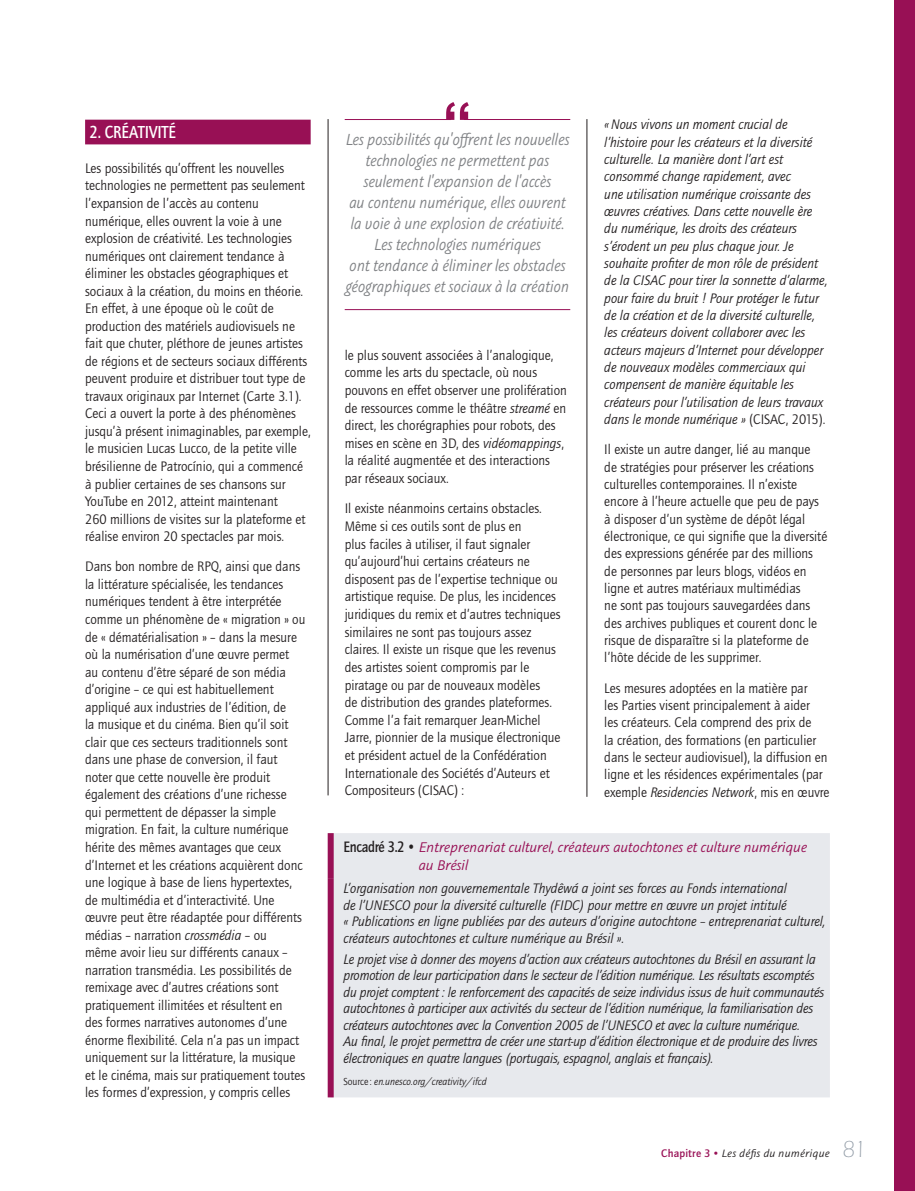
<style>
.page{position:relative;width:915px;height:1191px;background:#fff}
.page>*{position:absolute;margin:0;border:0;box-sizing:border-box;transform-origin:0 0}
.t1{font:italic 18px/21px "Graublau Sans";letter-spacing:-.02em;color:#808285;text-align:center;scale:.9 1}
.t2{font:500 18px "Quay Sans ITC Std";color:#fff;scale:.85 1}
.t3{font:italic 15.75px/18px "Graublau Sans";letter-spacing:-.02em;color:#981055}
.t4{font:14.25px/17.5px "Quay Sans ITC Std";color:#231f20;scale:.95 1}
.t5{font:italic 14.25px/17.4px "Quay Sans ITC Std";color:#231f20;scale:.95 1}
.t6{font:italic 12px "Graublau Sans";letter-spacing:.015em;color:#231f20}
.t7{font:italic 10.5px "Quay Sans ITC Std";color:#231f20;scale:.95 1}
.s1{font-style:italic}
.s2{font-style:normal}
.s3{font-family:"Quay Sans ITC Std";font-weight:500;font-style:normal;font-size:15.6px;color:#231f20}
.s4{font-family:"Quay Sans ITC Std";font-weight:500;font-style:normal;font-size:11.25px;color:#981055}
.s5{font-family:"ITC Eras Std";font-weight:300;font-style:normal;font-size:24px;color:#919ba6}
</style>
<div class="page">
<div style="left:893px;top:0;width:21px;height:1191px;background:#981055"></div>
<hr style="left:586px;top:119px;width:1px;height:678px;background:#231f20">
<hr style="left:328px;top:119px;width:1px;height:676px;background:#231f20">
<div style="left:85px;top:120px;width:225px;height:24px;background:#981055"></div>
<div style="left:333px;top:833px;width:496px;height:264px;background:#e7e9ed"></div>
<div style="left:327px;top:833px;width:6px;height:46px;background:#981055"></div>
<div style="left:327px;top:879px;width:6px;height:218px;background:#981055"></div>
<hr style="left:344px;top:119px;width:107px;height:1px;background:#981055">
<hr style="left:463px;top:119px;width:107px;height:1px;background:#981055">
<hr style="left:344px;top:309px;width:226px;height:1px;background:#981055">
<svg style="left:446px;top:102px;width:22px;height:18px"></svg>
<p class="t2" style="left:89px;top:122px;width:104px">2. Créativité</p>
<p class="t4" style="left:85px;top:159px;width:239px">Les possibilités qu’offrent les nouvelles technologies ne permettent pas seulement l’expansion de l’accès au contenu numérique, elles ouvrent la voie à une explosion de créativité. Les technologies numériques ont clairement tendance à éliminer les obstacles géographiques et sociaux à la création, du moins en théorie.<br>En effet, à une époque où le coût de production des matériels audiovisuels ne fait que chuter, pléthore de jeunes artistes de régions et de secteurs sociaux différents peuvent produire et distribuer tout type de travaux originaux par Internet (Carte 3.1).<br>Ceci a ouvert la porte à des phénomènes jusqu’à présent inimaginables, par exemple, le musicien Lucas Lucco, de la petite ville brésilienne de Patrocínio, qui a commencé à publier certaines de ses chansons sur YouTube en 2012, atteint maintenant<br>260 millions de visites sur la plateforme et réalise environ 20 spectacles par mois.</p>
<p class="t4" style="left:85px;top:558px;width:233px">Dans bon nombre de RPQ, ainsi que dans la littérature spécialisée, les tendances numériques tendent à être interprétée comme un phénomène de « migration » ou de « dématérialisation » – dans la mesure où la numérisation d’une œuvre permet au contenu d’être séparé de son média d’origine – ce qui est habituellement appliqué aux industries de l’édition, de<br>la musique et du cinéma. Bien qu’il soit clair que ces secteurs traditionnels sont dans une phase de conversion, il faut noter que cette nouvelle ère produit également des créations d’une richesse qui permettent de dépasser la simple migration. En fait, la culture numérique hérite des mêmes avantages que ceux d’Internet et les créations acquièrent donc une logique à base de liens hypertextes, de multimédia et d’interactivité. Une œuvre peut être réadaptée pour différents médias – narration <span class="s1">crossmédia</span> – ou<br>même avoir lieu sur différents canaux – narration transmédia. Les possibilités de remixage avec d’autres créations sont pratiquement illimitées et résultent en<br>des formes narratives autonomes d’une énorme flexibilité. Cela n’a pas un impact uniquement sur la littérature, la musique et le cinéma, mais sur pratiquement toutes les formes d’expression, y compris celles</p>
<p class="t1" style="left:345px;top:129px;width:250px">Les possibilités qu'offrent les nouvelles technologies ne permettent pas seulement l'expansion de l'accès<br>au contenu numérique, elles ouvrent la voie à une explosion de créativité.<br>Les technologies numériques<br>ont tendance à éliminer les obstacles géographiques et sociaux à la création</p>
<p class="t4" style="left:344px;top:346px;width:235px">le plus souvent associées à l’analogique, comme les arts du spectacle, où nous pouvons en effet observer une prolifération de ressources comme le théâtre <span class="s1">streamé</span> en direct, les chorégraphies pour robots, des mises en scène en 3D, des <span class="s1">vidéomappings</span>, la réalité augmentée et des interactions par réseaux sociaux.</p>
<p class="t4" style="left:344px;top:500px;width:229px">Il existe néanmoins certains obstacles.<br>Même si ces outils sont de plus en<br>plus faciles à utiliser, il faut signaler qu’aujourd’hui certains créateurs ne disposent pas de l’expertise technique ou artistique requise. De plus, les incidences juridiques du remix et d’autres techniques similaires ne sont pas toujours assez claires. Il existe un risque que les revenus des artistes soient compromis par le piratage ou par de nouveaux modèles<br>de distribution des grandes plateformes.<br>Comme l’a fait remarquer Jean-Michel Jarre, pionnier de la musique électronique et président actuel de la Confédération Internationale des Sociétés d’Auteurs et Compositeurs (CISAC) :</p>
<p class="t5" style="left:604px;top:116px;width:236px">«Nous vivons un moment crucial de l’histoire pour les créateurs et la diversité culturelle. La manière dont l’art est consommé change rapidement, avec<br>une utilisation numérique croissante des œuvres créatives. Dans cette nouvelle ère du numérique, les droits des créateurs s’érodent un peu plus chaque jour. Je souhaite profiter de mon rôle de président de la CISAC pour tirer la sonnette d’alarme, pour faire du bruit ! Pour protéger le futur de la création et de la diversité culturelle, les créateurs doivent collaborer avec les acteurs majeurs d’Internet pour développer de nouveaux modèles commerciaux qui compensent de manière équitable les créateurs pour l’utilisation de leurs travaux dans le monde numérique » <span class="s2">(CISAC, 2015).</span></p>
<p class="t4" style="left:604px;top:441px;width:236px">Il existe un autre danger, lié au manque<br>de stratégies pour préserver les créations culturelles contemporaines. Il n’existe encore à l’heure actuelle que peu de pays à disposer d’un système de dépôt légal électronique, ce qui signifie que la diversité des expressions générée par des millions de personnes par leurs blogs, vidéos en ligne et autres matériaux multimédias<br>ne sont pas toujours sauvegardées dans des archives publiques et courent donc le risque de disparaître si la plateforme de l’hôte décide de les supprimer.</p>
<p class="t4" style="left:604px;top:679px;width:238px">Les mesures adoptées en la matière par<br>les Parties visent principalement à aider<br>les créateurs. Cela comprend des prix de<br>la création, des formations (en particulier dans le secteur audiovisuel), la diffusion en ligne et les résidences expérimentales (par exemple <span class="s1">Residencies Network</span>, mis en œuvre</p>
<p class="t3" style="left:418px;top:838px;width:390px;text-indent:-75px"><span class="s3">Encadré 3.2 •</span> Entreprenariat culturel, créateurs autochtones et culture numérique au Brésil</p>
<p class="t5" style="left:343px;top:880px;width:509px;line-height:16.5px">L’organisation non gouvernementale Thydêwá a joint ses forces au Fonds international<br>de l’UNESCO pour la diversité culturelle (FIDC) pour mettre en œuvre un projet intitulé<br>« Publications en ligne publiées par des auteurs d’origine autochtone – entreprenariat culturel, créateurs autochtones et culture numérique au Brésil ».</p>
<p class="t5" style="left:343px;top:950px;width:507px;line-height:16.5px">Le projet vise à donner des moyens d’action aux créateurs autochtones du Brésil en assurant la promotion de leur participation dans le secteur de l’édition numérique. Les résultats escomptés du projet comptent : le renforcement des capacités de seize individus issus de huit communautés autochtones à participer aux activités du secteur de l’édition numérique, la familiarisation des créateurs autochtones avec la Convention 2005 de l’UNESCO et avec la culture numérique.<br>Au final, le projet permettra de créer une start-up d’édition électronique et de produire des livres électroniques en quatre langues (portugais, espagnol, anglais et français).</p>
<p class="t7" style="left:343px;top:1075px;width:152px"><span class="s2">Source :</span> en.unesco.org/creativity/ifcd</p>
<p class="t6" style="left:661px;top:1145px;width:207px"><span class="s4">Chapitre 3 •</span> Les défis du numérique <span class="s5">81</span></p>
</div>
